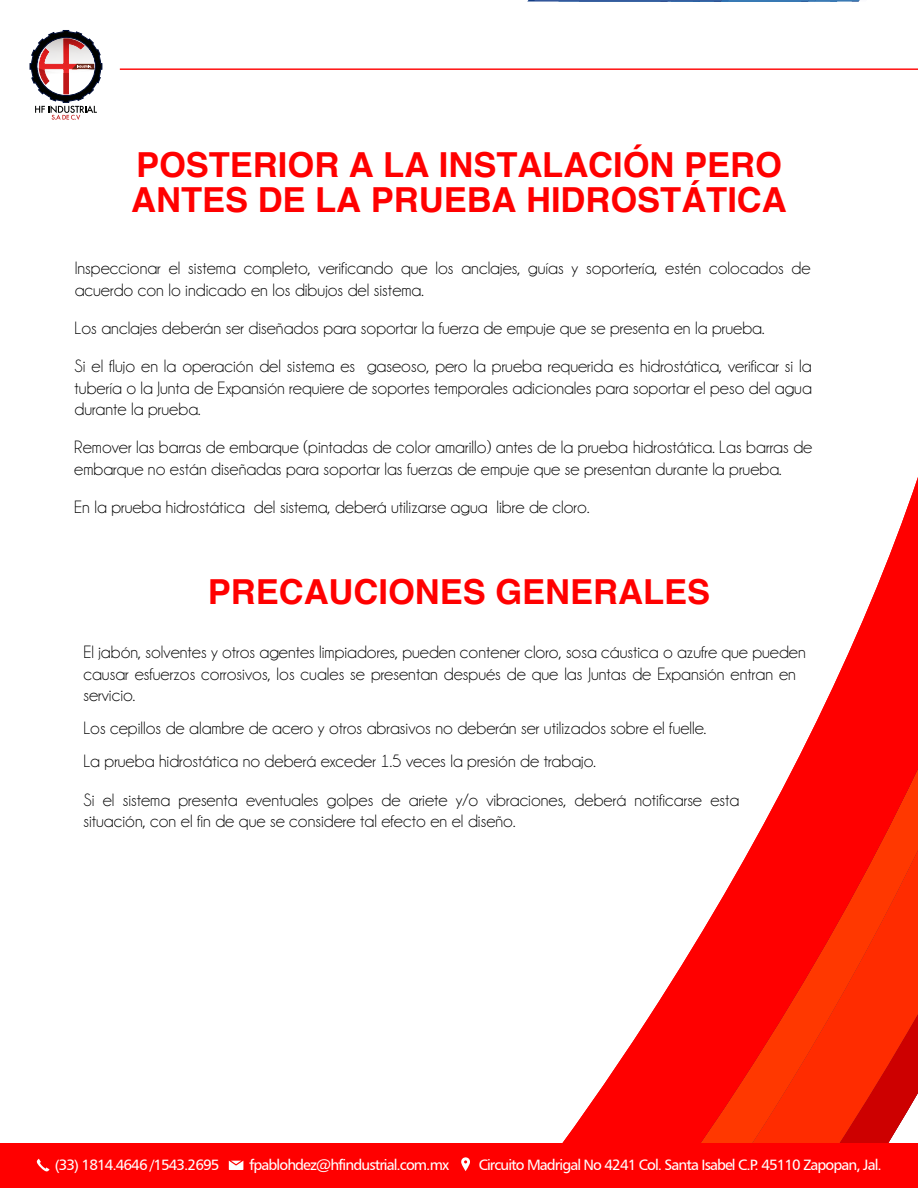
<style>
.page{position:relative;width:918px;height:1188px;background:#fff}
.page>*{position:absolute;margin:0;border:0;box-sizing:border-box;transform-origin:0 0}
.t1{font:700 34.5px/34.5px "Helvetica";color:#f00}
.t2{font:18px/21.6px "Champagne&Limousines";color:#000}
.t3{font:15px "Humanist 777 BT Roman B";letter-spacing:-.06em;color:#fff}
</style>
<div class="page">
<svg style="left:527px;top:0;width:333px;height:2px"></svg>
<svg style="left:562px;top:477px;width:356px;height:666px"></svg>
<div style="left:0;top:1143px;width:918px;height:45px;background:#f00"></div>
<svg style="left:29px;top:30px;width:74px;height:90px"></svg>
<hr style="left:120px;top:68px;width:798px;height:2px;background:#f00">
<svg style="left:229px;top:1161px;width:14px;height:9px"></svg>
<svg style="left:36px;top:1159px;width:14px;height:13px"></svg>
<svg style="left:461px;top:1157px;width:9px;height:14px"></svg>
<h1 class="t1" style="left:131px;top:148px;width:657px">POSTERIOR A LA INSTALACIÓN PERO<br>ANTES DE LA PRUEBA HIDROSTÁTICA</h1>
<p class="t2" style="left:75px;top:258px;width:738px">Inspeccionar el sistema completo, verificando que los anclajes, guías y soportería, estén colocados de acuerdo con lo indicado en los dibujos del sistema.</p>
<p class="t2" style="left:75px;top:309px;width:739px;line-height:38.1px">Los anclajes deberán ser diseñados para soportar la fuerza de empuje que se presenta en la prueba.<br>Si el flujo en la operación del sistema es gaseoso, pero la prueba requerida es hidrostática, verificar si la</p>
<p class="t2" style="left:74px;top:377px;width:739px">tubería o la Junta de Expansión requiere de soportes temporales adicionales para soportar el peso del agua durante la prueba.</p>
<p class="t2" style="left:74px;top:437px;width:740px">Remover las barras de embarque (pintadas de color amarillo) antes de la prueba hidrostática. Las barras de embarque no están diseñadas para soportar las fuerzas de empuje que se presentan durante la prueba.</p>
<p class="t2" style="left:74px;top:497px;width:517px">En la prueba hidrostática del sistema, deberá utilizarse agua libre de cloro.</p>
<h1 class="t1" style="left:208px;top:575px;width:504px">PRECAUCIONES GENERALES</h1>
<p class="t2" style="left:83px;top:642px;width:724px">El jabón, solventes y otros agentes limpiadores, pueden contener cloro, sosa cáustica o azufre que pueden causar esfuerzos corrosivos, los cuales se presentan después de que las Juntas de Expansión entran en servicio.</p>
<p class="t2" style="left:83px;top:712px;width:624px;line-height:33px">Los cepillos de alambre de acero y otros abrasivos no deberán ser utilizados sobre el fuelle.<br>La prueba hidrostática no deberá exceder 1.5 veces la presión de trabajo.</p>
<p class="t2" style="left:83px;top:789px;width:658px">Si el sistema presenta eventuales golpes de ariete y/o vibraciones, deberá notificarse esta situación, con el fin de que se considere tal efecto en el diseño.</p>
<p class="t3" style="left:55px;top:1155px;width:166px">(33) 1814.4646 /1543.2695</p>
<p class="t3" style="left:249px;top:1155px;width:201px">fpablohdez@hfindustrial.com.mx</p>
<p class="t3" style="left:479px;top:1155px;width:405px">Circuito Madrigal No 4241 Col. Santa Isabel C.P. 45110 Zapopan, Jal.</p>
</div>
